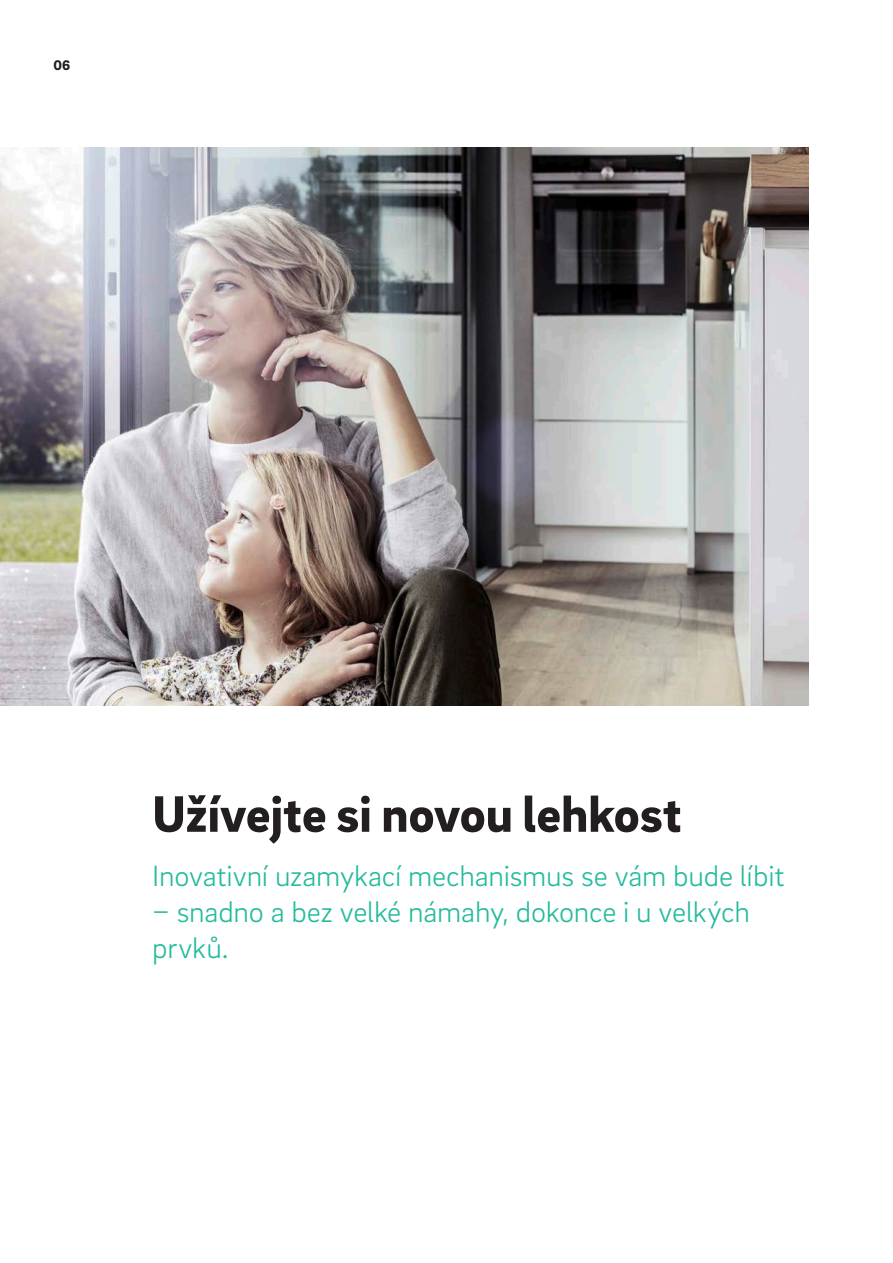
<style>
.page{position:relative;width:893px;height:1263px;background:#fff}
.page>*{position:absolute;margin:0;border:0;box-sizing:border-box;transform-origin:0 0}
._01__Headline_-_35pt{font:900 52.5px "Brix Sans";color:#231f20}
._01__Headline_-_35pt-2{font:300 30px/36px "Brix Sans";letter-spacing:-.005em;color:#24bb9d}
.MP__Page_numbers_-_9{font:900 14.25px "Brix Sans";color:#231f20}
</style>
<div class="page">
<img style="left:0;top:148px;width:809px;height:558px">
<p class="MP__Page_numbers_-_9" style="left:53px;top:56px;width:18px">06</p>
<p class="_01__Headline_-_35pt" style="left:152px;top:779px;width:531px">Užívejte si novou lehkost</p>
<p class="_01__Headline_-_35pt-2" style="left:152px;top:856px;width:634px">Inovativní uzamykací mechanismus se vám bude líbit</p>
<p class="_01__Headline_-_35pt-2" style="left:152px;top:892px;width:599px">– snadno a bez velké námahy, dokonce i u velkých prvků.</p>
</div>
